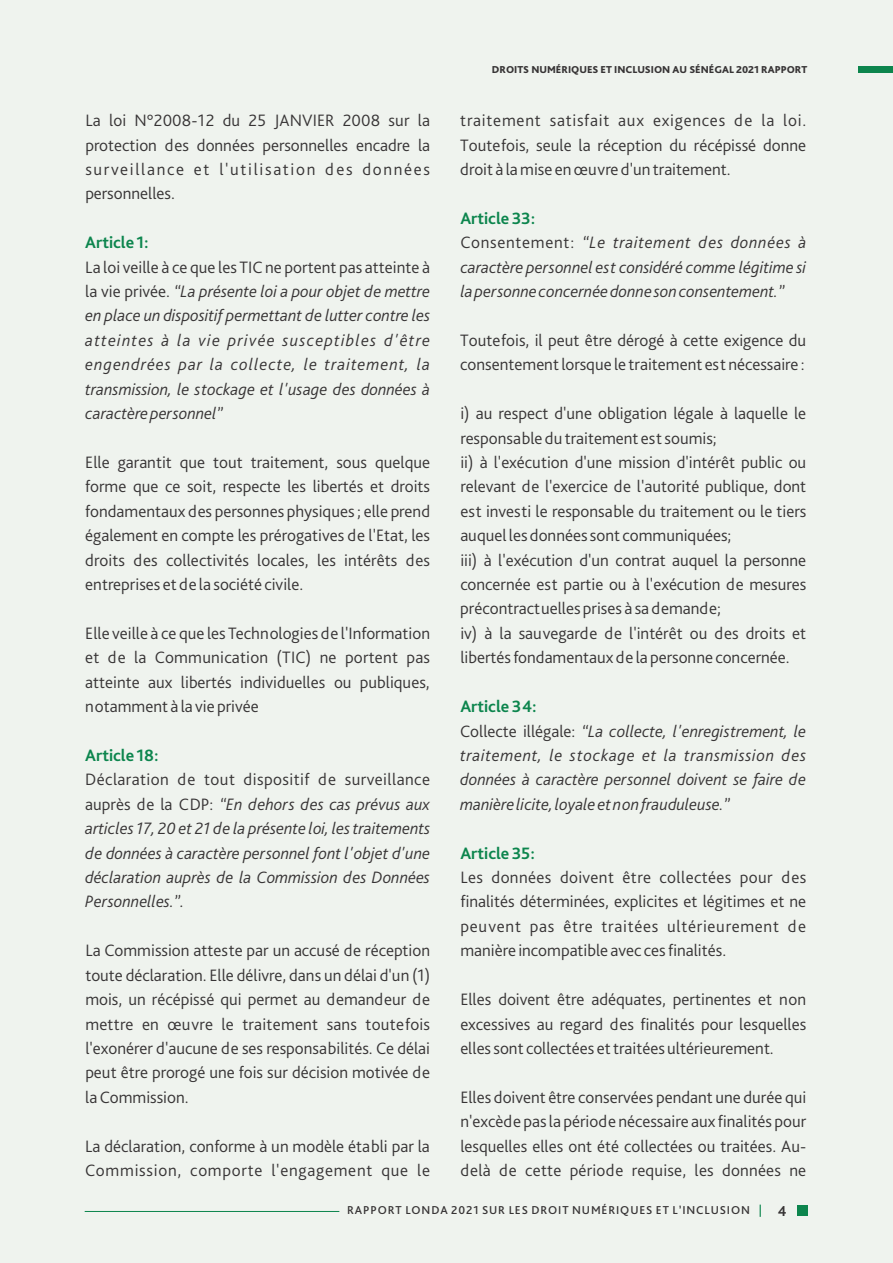
<style>
.page{position:relative;width:893px;height:1263px;background:#eff3ee}
.page>*{position:absolute;margin:0;border:0;box-sizing:border-box;transform-origin:0 0}
.t1{font:300 17.25px/24.5px "Bliss Pro";color:#373435;text-align:justify}
.t2{font:italic 300 17.25px/24.5px "Bliss Pro";color:#373435;text-align:justify}
.t3{font:700 17.25px "Bliss Pro";color:#0c854d}
.t4{font:500 12px "Bliss Pro";letter-spacing:.075em;color:#373435}
.t5{font:800 10.5px "Bliss Pro";color:#373435}
.s1{font-style:normal}
.s2{color:#0c854d}
.s3{font-weight:700;font-size:15px}
</style>
<div class="page">
<div style="left:797px;top:1205px;width:11px;height:11px;background:#0c854d"></div>
<hr style="left:85px;top:1211px;width:254px;height:1px;background:#0c854d">
<div style="left:858px;top:66px;width:35px;height:6px;background:#0c854d"></div>
<p class="t1" style="left:85px;top:110px;width:346px">La loi N°2008-12 du 25 JANVIER 2008 sur la protection des données personnelles encadre la surveillance et l'utilisation des données personnelles.</p>
<p class="t3" style="left:85px;top:236px;width:65px">Article 1:</p>
<p class="t2" style="left:85px;top:256px;width:346px"><span class="s1">La loi veille à ce que les TIC ne portent pas atteinte à la vie privée.</span> “La présente loi a pour objet de mettre en place un dispositif permettant de lutter contre les atteintes à la vie privée susceptibles d'être engendrées par la collecte, le traitement, la transmission, le stockage et l'usage des données à caractère personnel”</p>
<p class="t1" style="left:85px;top:452px;width:346px">Elle garantit que tout traitement, sous quelque forme que ce soit, respecte les libertés et droits fondamentaux des personnes physiques ; elle prend également en compte les prérogatives de l'Etat, les droits des collectivités locales, les intérêts des entreprises et de la société civile.</p>
<p class="t1" style="left:85px;top:623px;width:346px">Elle veille à ce que les Technologies de l'Information et de la Communication (TIC) ne portent pas atteinte aux libertés individuelles ou publiques, notamment à la vie privée</p>
<p class="t5" style="left:492px;top:65px;width:317px">DROITS NUMÉRIQUES ET INCLUSION AU SÉNÉGAL 2021 RAPPORT</p>
<p class="t1" style="left:460px;top:110px;width:347px">traitement satisfait aux exigences de la loi.<br>Toutefois, seule la réception du récépissé donne droit à la mise en œuvre d'un traitement.</p>
<p class="t3" style="left:460px;top:212px;width:77px">Article 33:</p>
<p class="t2" style="left:460px;top:232px;width:347px"><span class="s1">Consentement:</span> “Le traitement des données à caractère personnel est considéré comme légitime si la personne concernée donne son consentement.”</p>
<p class="t1" style="left:460px;top:330px;width:347px">Toutefois, il peut être dérogé à cette exigence du consentement lorsque le traitement est nécessaire :</p>
<p class="t1" style="left:460px;top:403px;width:347px">i) au respect d'une obligation légale à laquelle le responsable du traitement est soumis;</p>
<p class="t1" style="left:460px;top:452px;width:347px">ii) à l'exécution d'une mission d'intérêt public ou relevant de l'exercice de l'autorité publique, dont est investi le responsable du traitement ou le tiers auquel les données sont communiquées;</p>
<p class="t1" style="left:460px;top:549px;width:347px">iii) à l'exécution d'un contrat auquel la personne concernée est partie ou à l'exécution de mesures précontractuelles prises à sa demande;</p>
<p class="t1" style="left:460px;top:623px;width:347px">iv) à la sauvegarde de l'intérêt ou des droits et libertés fondamentaux de la personne concernée.</p>
<p class="t3" style="left:460px;top:700px;width:78px">Article 34:</p>
<p class="t2" style="left:460px;top:720px;width:347px"><span class="s1">Collecte illégale:</span> “La collecte, l'enregistrement, le traitement, le stockage et la transmission des données à caractère personnel doivent se faire de manière licite, loyale et non frauduleuse.”</p>
<p class="t3" style="left:85px;top:749px;width:75px">Article 18:</p>
<p class="t2" style="left:85px;top:769px;width:346px"><span class="s1">Déclaration de tout dispositif de surveillance auprès de la CDP:</span> “En dehors des cas prévus aux articles 17, 20 et 21 de la présente loi, les traitements de données à caractère personnel font l'objet d'une déclaration auprès de la Commission des Données Personnelles.”.</p>
<p class="t3" style="left:460px;top:846px;width:76px">Article 35:</p>
<p class="t1" style="left:460px;top:867px;width:347px">Les données doivent être collectées pour des finalités déterminées, explicites et légitimes et ne peuvent pas être traitées ultérieurement de manière incompatible avec ces finalités.</p>
<p class="t1" style="left:85px;top:940px;width:346px">La Commission atteste par un accusé de réception toute déclaration. Elle délivre, dans un délai d'un (1) mois, un récépissé qui permet au demandeur de mettre en œuvre le traitement sans toutefois l'exonérer d'aucune de ses responsabilités. Ce délai peut être prorogé une fois sur décision motivée de la Commission.</p>
<p class="t1" style="left:460px;top:989px;width:347px">Elles doivent être adéquates, pertinentes et non excessives au regard des finalités pour lesquelles elles sont collectées et traitées ultérieurement.</p>
<p class="t1" style="left:460px;top:1086px;width:347px">Elles doivent être conservées pendant une durée qui n'excède pas la période nécessaire aux finalités pour lesquelles elles ont été collectées ou traitées. Au&shy;delà de cette période requise, les données ne</p>
<p class="t1" style="left:85px;top:1135px;width:346px">La déclaration, conforme à un modèle établi par la<br>Commission, comporte l'engagement que le</p>
<p class="t4" style="left:347px;top:1206px;width:441px">RAPPORT LONDA 2021 SUR LES DROIT NUMÉRIQUES ET L’INCLUSION <span class="s2">|</span> <span class="s3">4</span></p>
</div>
